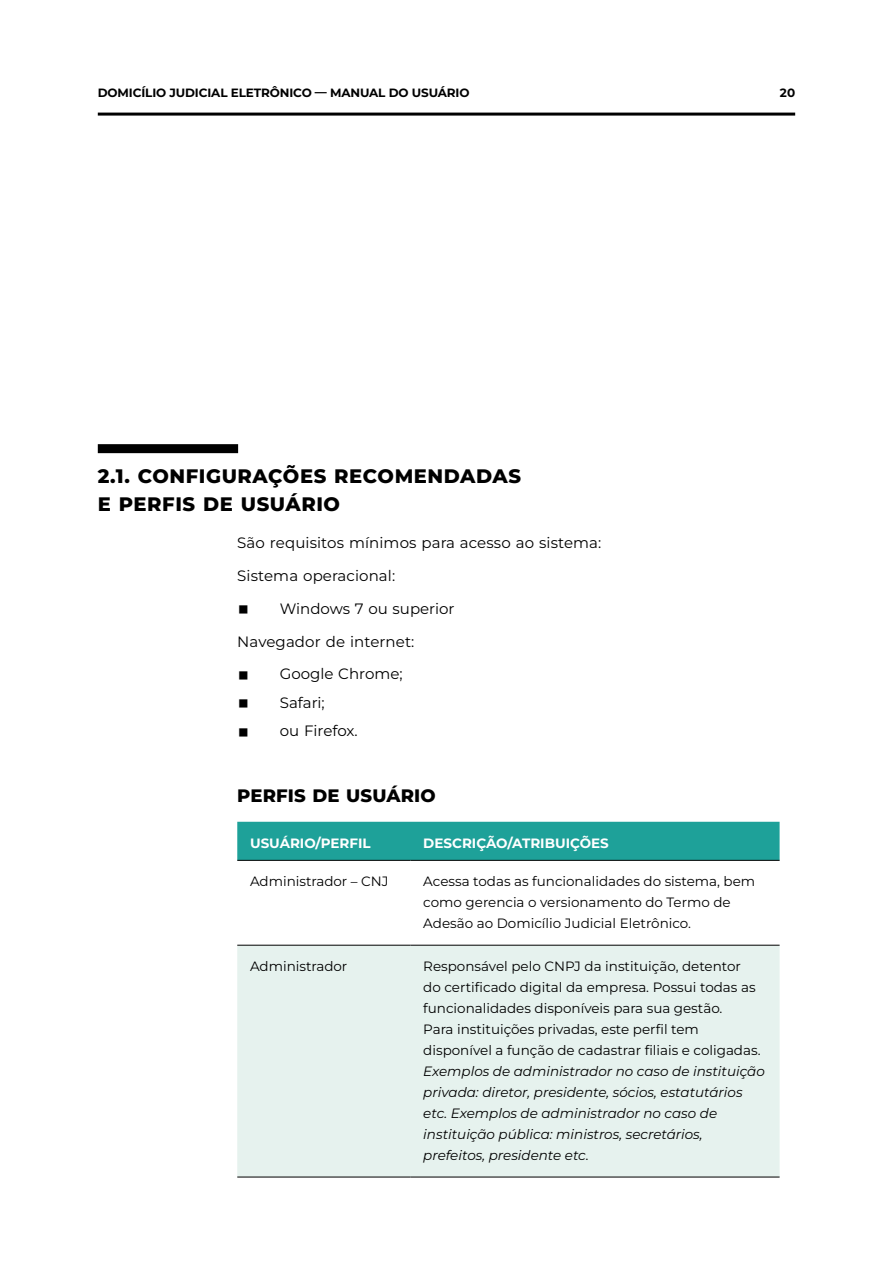
<style>
.page{position:relative;width:893px;height:1263px;background:#fff}
.page>*{position:absolute;margin:0;border:0;box-sizing:border-box;transform-origin:0 0}
.t1{font:100 19.5px/28.5px "Montserrat";letter-spacing:.03em;color:#000}
.t2{font:100 18px "Montserrat";letter-spacing:.01em;color:#000}
.t3{font:15px/32.7px "Montserrat";letter-spacing:.01em;color:#000}
.t4{font:13.5px/21px "Montserrat";color:#000}
.t5{font:italic 13.5px/21px "Montserrat";color:#000}
.t6{font:700 13.5px "Montserrat";color:#fff}
.t7{font:700 12px "Montserrat";letter-spacing:-.01em;color:#000}
.s1{font-size:21px}
</style>
<div class="page">
<hr style="left:98px;top:113px;width:697px;height:3px;background:#000">
<div style="left:98px;top:444px;width:140px;height:9px;background:#000"></div>
<div style="left:237px;top:822px;width:543px;height:38px;background:#1ea199"></div>
<div style="left:237px;top:946px;width:543px;height:231px;background:#e6f2ee"></div>
<hr style="left:237px;top:860px;width:174px;height:1px;background:#000">
<hr style="left:411px;top:860px;width:369px;height:1px;background:#000">
<hr style="left:237px;top:945px;width:174px;height:1px;background:#000">
<hr style="left:411px;top:945px;width:369px;height:1px;background:#000">
<hr style="left:237px;top:1177px;width:174px;height:1px;background:#000">
<hr style="left:411px;top:1177px;width:369px;height:1px;background:#000">
<p class="t7" style="left:98px;top:84px;width:373px">DOMICÍLIO JUDICIAL ELETRÔNICO — MANUAL DO USUÁRIO</p>
<p class="t7" style="left:780px;top:84px;width:17px">20</p>
<h1 class="t1" style="left:98px;top:461px;width:425px">2.1. CONFIGURAÇÕES RECOMENDADAS<br>E PERFIS DE USUÁRIO</h1>
<p class="t3" style="left:237px;top:526px;width:366px">São requisitos mínimos para acesso ao sistema:<br>Sistema operacional:</p>
<p class="t3" style="left:237px;top:592px;width:219px"><span class="s1">■</span> Windows 7 ou superior<br>Navegador de internet:</p>
<p class="t3" style="left:237px;top:657px;width:167px"><span class="s1">■</span> Google Chrome;</p>
<p class="t3" style="left:237px;top:686px;width:89px"><span class="s1">■</span> Safari;</p>
<p class="t3" style="left:237px;top:714px;width:122px"><span class="s1">■</span> ou Firefox.</p>
<h2 class="t2" style="left:237px;top:783px;width:200px">PERFIS DE USUÁRIO</h2>
<p class="t6" style="left:250px;top:834px;width:122px">USUÁRIO/PERFIL</p>
<p class="t6" style="left:423px;top:834px;width:187px">DESCRIÇÃO/ATRIBUIÇÕES</p>
<p class="t4" style="left:250px;top:870px;width:140px">Administrador – CNJ</p>
<p class="t4" style="left:423px;top:870px;width:333px">Acessa todas as funcionalidades do sistema, bem como gerencia o versionamento do Termo de<br>Adesão ao Domicílio Judicial Eletrônico.</p>
<p class="t4" style="left:250px;top:955px;width:99px">Administrador</p>
<p class="t4" style="left:423px;top:955px;width:339px">Responsável pelo CNPJ da instituição, detentor do certificado digital da empresa. Possui todas as funcionalidades disponíveis para sua gestão.<br>Para instituições privadas, este perfil tem disponível a função de cadastrar filiais e coligadas.</p>
<p class="t5" style="left:423px;top:1060px;width:343px">Exemplos de administrador no caso de instituição privada: diretor, presidente, sócios, estatutários etc. Exemplos de administrador no caso de instituição pública: ministros, secretários, prefeitos, presidente etc.</p>
</div>
